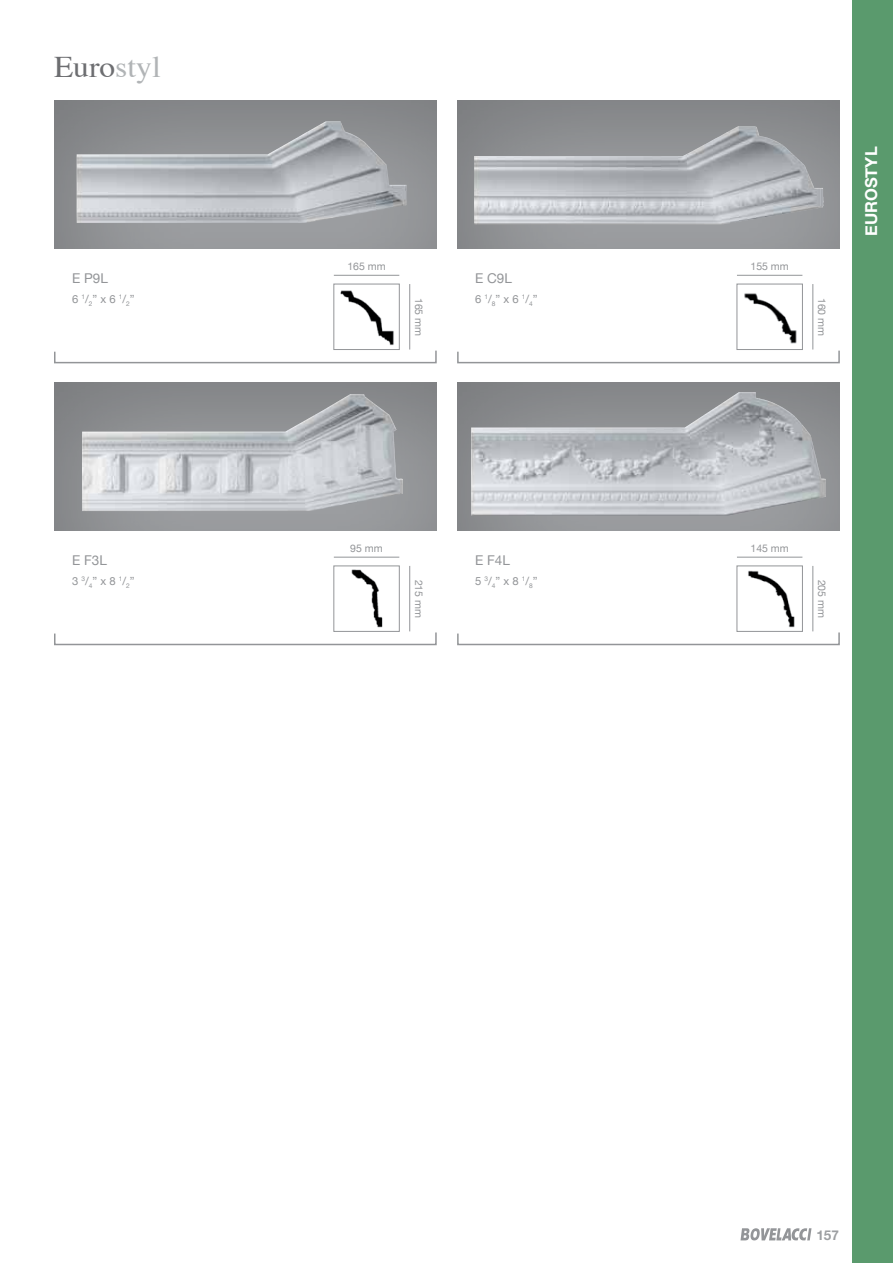
<style>
.page{position:relative;width:893px;height:1263px;background:#fff}
.page>*{position:absolute;margin:0;border:0;box-sizing:border-box;transform-origin:0 0}
.t1{font:30px "Times";color:#6d6e71;scale:1.05 1}
.t2{font:700 16.5px "Helvetica Neue";color:#fff}
.t3{font:13.5px "Helvetica Neue";color:#939598}
.t4{font:700 13.5px "Helvetica Neue";color:#9d9fa2}
.t5{font:11.25px "Helvetica Neue";color:#939598}
.t6{font:10.5px "Helvetica Neue";color:#939598}
.s1{color:#b1b4b6}
</style>
<div class="page">
<div style="left:853px;top:0;width:40px;height:1263px;background:#5a9a6d"></div>
<hr style="left:409px;top:284px;width:1px;height:65px;background:#939598">
<hr style="left:812px;top:284px;width:1px;height:65px;background:#939598">
<hr style="left:334px;top:275px;width:65px;height:1px;background:#939598">
<hr style="left:737px;top:275px;width:65px;height:1px;background:#939598">
<svg style="left:54px;top:349px;width:383px;height:15px"></svg>
<svg style="left:457px;top:349px;width:383px;height:15px"></svg>
<img style="left:340px;top:290px;width:54px;height:56px">
<div style="left:333px;top:284px;width:67px;height:66px;border:1px solid #939598"></div>
<img style="left:744px;top:293px;width:53px;height:51px">
<div style="left:737px;top:284px;width:66px;height:66px;border:1px solid #939598"></div>
<div style="left:54px;top:97px;width:385px;height:153px;background:#000;opacity:.26"></div>
<div style="left:457px;top:97px;width:385px;height:153px;background:#000;opacity:.26"></div>
<hr style="left:409px;top:566px;width:1px;height:65px;background:#939598">
<hr style="left:812px;top:566px;width:1px;height:65px;background:#939598">
<hr style="left:334px;top:557px;width:65px;height:1px;background:#939598">
<hr style="left:737px;top:557px;width:65px;height:1px;background:#939598">
<svg style="left:54px;top:631px;width:383px;height:15px"></svg>
<svg style="left:457px;top:631px;width:383px;height:15px"></svg>
<img style="left:351px;top:569px;width:32px;height:59px">
<div style="left:333px;top:565px;width:67px;height:67px;border:1px solid #939598"></div>
<img style="left:748px;top:571px;width:47px;height:57px">
<div style="left:737px;top:565px;width:66px;height:67px;border:1px solid #939598"></div>
<div style="left:54px;top:379px;width:385px;height:153px;background:#000;opacity:.26"></div>
<div style="left:457px;top:379px;width:385px;height:153px;background:#000;opacity:.26"></div>
<img style="left:273px;top:121px;width:53px;height:30px">
<img style="left:474px;top:126px;width:298px;height:99px">
<img style="left:320px;top:394px;width:30px;height:18px">
<img style="left:710px;top:392px;width:29px;height:19px">
<svg style="left:740px;top:1228px;width:71px;height:12px"></svg>
<h1 class="t1" style="left:54px;top:38px;width:103px">Euro<span class="s1">styl</span></h1>
<p class="t6" style="left:347px;top:260px;width:40px">165 mm</p>
<p class="t6" style="left:750px;top:260px;width:40px">155 mm</p>
<p class="t6" style="left:425px;top:298px;width:40px;rotate:90deg">165 mm</p>
<p class="t6" style="left:828px;top:298px;width:40px;rotate:90deg">160 mm</p>
<p class="t3" style="left:72px;top:270px;width:37px">E P9L</p>
<p class="t3" style="left:475px;top:270px;width:38px">E C9L</p>
<p class="t5" style="left:72px;top:292px;width:64px">6 <sup>1</sup>/<sub>2</sub>” x 6 <sup>1</sup>/<sub>2</sub>”</p>
<p class="t5" style="left:475px;top:292px;width:64px">6 <sup>1</sup>/<sub>8</sub>” x 6 <sup>1</sup>/<sub>4</sub>”</p>
<h2 class="t2" style="left:861px;top:236px;width:91px;rotate:-90deg">EUROSTYL</h2>
<p class="t6" style="left:350px;top:542px;width:34px">95 mm</p>
<p class="t6" style="left:750px;top:542px;width:40px">145 mm</p>
<p class="t6" style="left:425px;top:579px;width:40px;rotate:90deg">215 mm</p>
<p class="t6" style="left:828px;top:579px;width:40px;rotate:90deg">205 mm</p>
<p class="t3" style="left:72px;top:552px;width:36px">E F3L</p>
<p class="t3" style="left:475px;top:552px;width:36px">E F4L</p>
<p class="t5" style="left:72px;top:574px;width:64px">3 <sup>3</sup>/<sub>4</sub>” x 8 <sup>1</sup>/<sub>2</sub>”</p>
<p class="t5" style="left:475px;top:574px;width:64px">5 <sup>3</sup>/<sub>4</sub>” x 8 <sup>1</sup>/<sub>8</sub>”</p>
<p class="t4" style="left:816px;top:1227px;width:24px">157</p>
</div>
